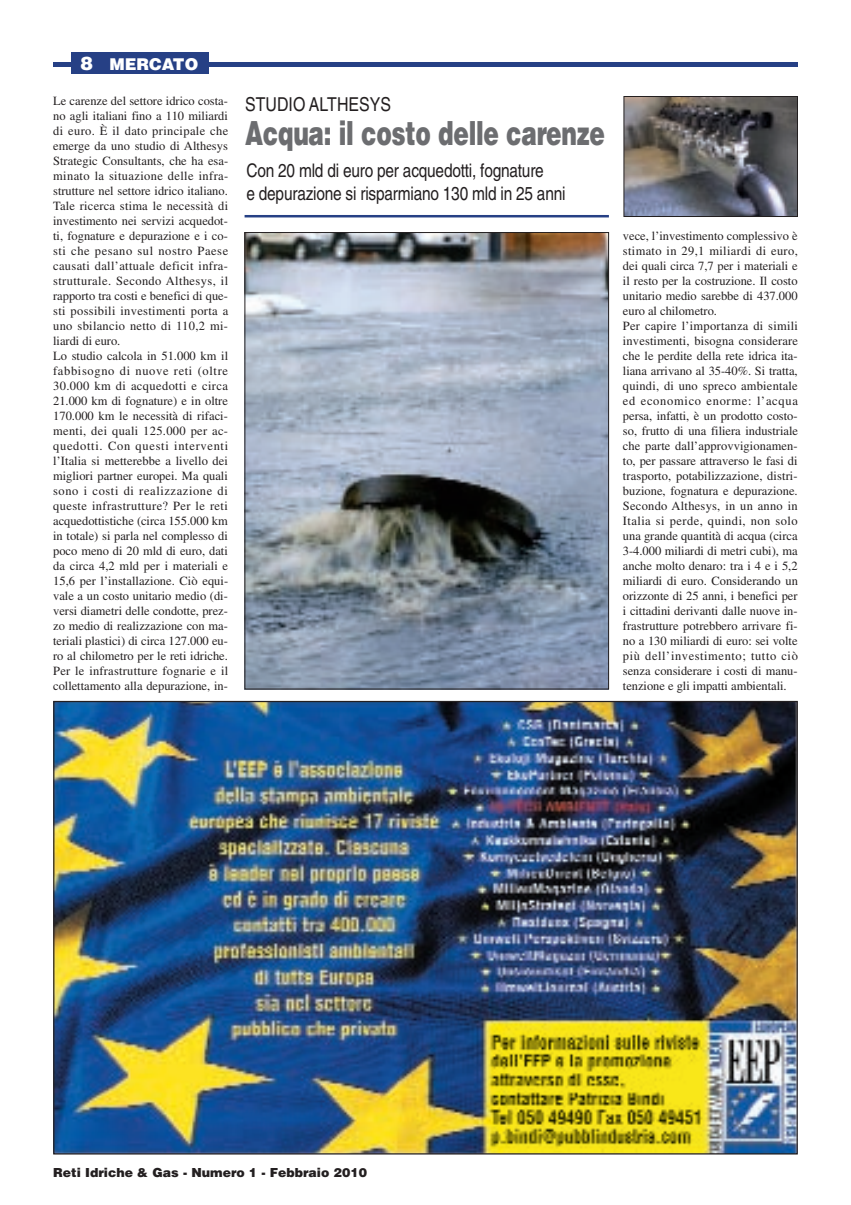
<style>
.page{position:relative;width:851px;height:1205px;background:#fff}
.page>*{position:absolute;margin:0;border:0;box-sizing:border-box;transform-origin:0 0}
.t1{font:900 33.25px "Helvetica";letter-spacing:-.015em;color:#6c6d70;scale:.7 1}
.t2{font:19.12px "Helvetica";color:#231f20;scale:.83 1}
.t3{font:18.75px/22.5px "Helvetica";letter-spacing:-.015em;color:#231f20;scale:.82 1}
.t4{font:900 16.25px "Helvetica";color:#fff}
.t5{font:12.5px/15px "Times";color:#231f20}
.t6{font:900 12.5px "Helvetica";color:#231f20}
.s1{font-size:18.75px}
</style>
<div class="page">
<hr style="left:53px;top:62px;width:744px;height:4px;background:#264085">
<div style="left:71px;top:52px;width:138px;height:22px;background:#264085"></div>
<img style="left:55px;top:703px;width:740px;height:449px">
<img style="left:246px;top:234px;width:360px;height:453px">
<hr style="left:244px;top:215px;width:364px;height:2px;background:#264085">
<img style="left:625px;top:98px;width:170px;height:117px">
<div style="left:623px;top:96px;width:174px;height:121px;border:1px solid #231f20"></div>
<p class="t4" style="left:81px;top:55px;width:119px"><span class="s1">8</span> MERCATO</p>
<p class="t5" style="left:53px;top:95px;width:176px">Le carenze del settore idrico costa&shy;no agli italiani fino a 110 miliardi di euro. È il dato principale che emerge da uno studio di Althesys Strategic Consultants, che ha esa&shy;minato la situazione delle infra&shy;strutture nel settore idrico italiano.<br>Tale ricerca stima le necessità di investimento nei servizi acquedot&shy;ti, fognature e depurazione e i co&shy;sti che pesano sul nostro Paese causati dall’attuale deficit infra&shy;strutturale. Secondo Althesys, il rapporto tra costi e benefici di que&shy;sti possibili investimenti porta a uno sbilancio netto di 110,2 mi&shy;liardi di euro.<br>Lo studio calcola in 51.000 km il fabbisogno di nuove reti (oltre 30.000 km di acquedotti e circa 21.000 km di fognature) e in oltre 170.000 km le necessità di rifaci&shy;menti, dei quali 125.000 per ac&shy;quedotti. Con questi interventi l’Italia si metterebbe a livello dei migliori partner europei. Ma quali sono i costi di realizzazione di queste infrastrutture? Per le reti acquedottistiche (circa 155.000 km in totale) si parla nel complesso di poco meno di 20 mld di euro, dati da circa 4,2 mld per i materiali e 15,6 per l’installazione. Ciò equi&shy;vale a un costo unitario medio (di&shy;versi diametri delle condotte, prez&shy;zo medio di realizzazione con ma&shy;teriali plastici) di circa 127.000 eu&shy;ro al chilometro per le reti idriche.<br>Per le infrastrutture fognarie e il collettamento alla depurazione, in-</p>
<p class="t2" style="left:245px;top:97px;width:177px">STUDIO ALTHESYS</p>
<p class="t1" style="left:245px;top:114px;width:515px">Acqua: il costo delle carenze</p>
<p class="t3" style="left:246px;top:161px;width:390px">Con 20 mld di euro per acquedotti, fognature<br>e depurazione si risparmiano 130 mld in 25 anni</p>
<p class="t5" style="left:622px;top:230px;width:176px">vece, l’investimento complessivo è stimato in 29,1 miliardi di euro, dei quali circa 7,7 per i materiali e il resto per la costruzione. Il costo unitario medio sarebbe di 437.000 euro al chilometro.<br>Per capire l’importanza di simili investimenti, bisogna considerare che le perdite della rete idrica ita&shy;liana arrivano al 35-40%. Si tratta, quindi, di uno spreco ambientale ed economico enorme: l’acqua persa, infatti, è un prodotto costo&shy;so, frutto di una filiera industriale che parte dall’approvvigionamen&shy;to, per passare attraverso le fasi di trasporto, potabilizzazione, distri&shy;buzione, fognatura e depurazione.<br>Secondo Althesys, in un anno in Italia si perde, quindi, non solo una grande quantità di acqua (circa 3-4.000 miliardi di metri cubi), ma anche molto denaro: tra i 4 e i 5,2 miliardi di euro. Considerando un orizzonte di 25 anni, i benefici per i cittadini derivanti dalle nuove in&shy;frastrutture potrebbero arrivare fi&shy;no a 130 miliardi di euro: sei volte più dell’investimento; tutto ciò senza considerare i costi di manu&shy;tenzione e gli impatti ambientali.</p>
<p class="t6" style="left:53px;top:1165px;width:315px">Reti Idriche &amp; Gas - Numero 1 - Febbraio 2010</p>
</div>
